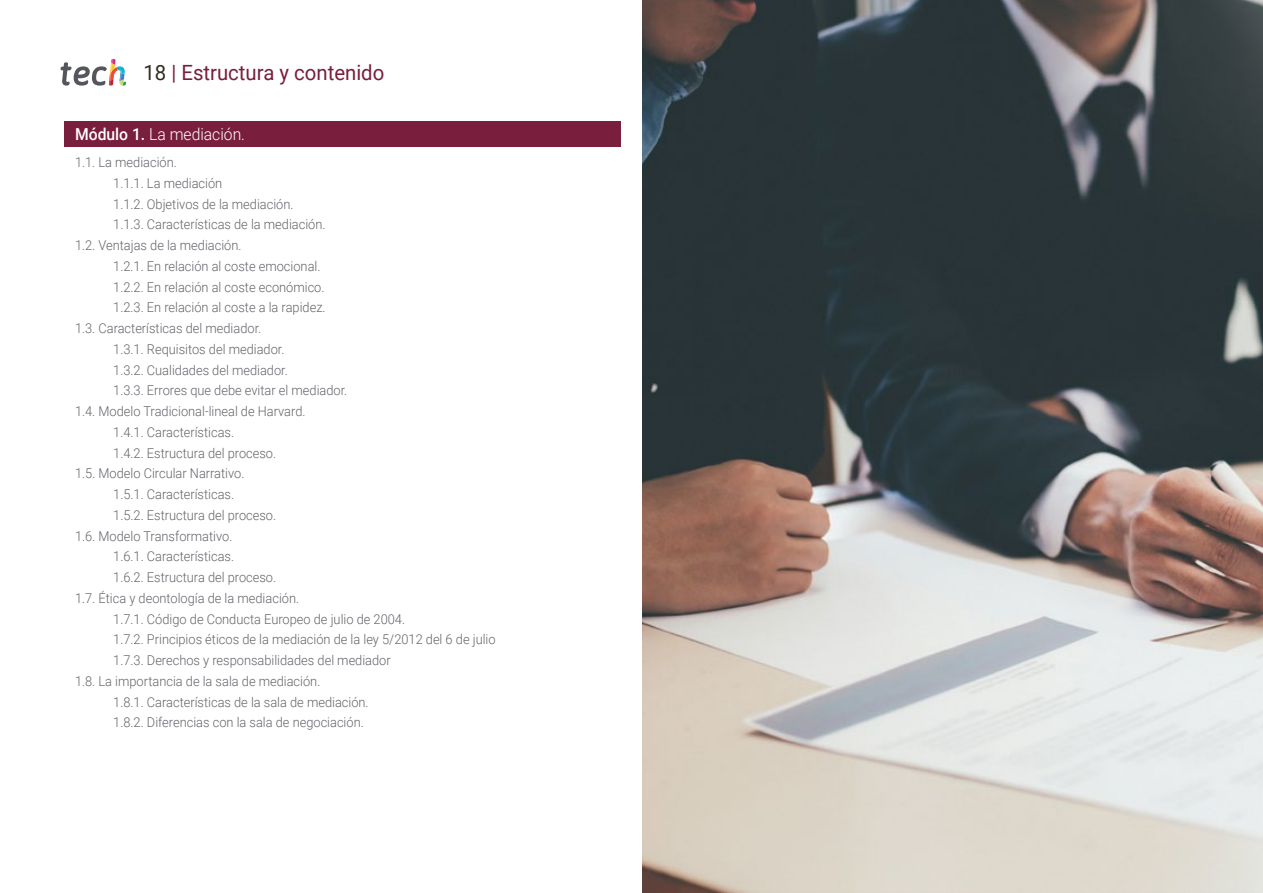
<style>
.page{position:relative;width:1263px;height:893px;background:#fff}
.page>*{position:absolute;margin:0;border:0;box-sizing:border-box;transform-origin:0 0}
.t1{font:21px "Roboto";color:#791e3c}
.t2{font:300 16.5px "Roboto";color:#fff;scale:.95 1}
.t3{font:300 13.5px "Roboto";color:#61646a;scale:.95 1}
.s1{color:#312e20}
.s2{font-weight:500}
</style>
<div class="page">
<svg style="left:61px;top:59px;width:65px;height:27px"></svg>
<div style="left:64px;top:121px;width:557px;height:25px;background:#791e3c"></div>
<img style="left:642px;top:0;width:621px;height:893px">
<h1 class="t1" style="left:144px;top:57px;width:242px"><span class="s1">18</span> | Estructura y contenido</h1>
<p class="t2" style="left:75px;top:123px;width:180px"><span class="s2">Módulo 1.</span> La mediación.</p>
<p class="t3" style="left:75px;top:153px;width:109px">1.1. La mediación.</p>
<p class="t3" style="left:113px;top:174px;width:116px">1.1.1. La mediación</p>
<p class="t3" style="left:113px;top:194px;width:191px">1.1.2. Objetivos de la mediación.</p>
<p class="t3" style="left:113px;top:215px;width:225px">1.1.3. Características de la mediación.</p>
<p class="t3" style="left:75px;top:236px;width:177px">1.2. Ventajas de la mediación.</p>
<p class="t3" style="left:113px;top:257px;width:220px">1.2.1. En relación al coste emocional.</p>
<p class="t3" style="left:113px;top:277px;width:224px">1.2.2. En relación al coste económico.</p>
<p class="t3" style="left:113px;top:298px;width:225px">1.2.3. En relación al coste a la rapidez.</p>
<p class="t3" style="left:75px;top:319px;width:198px">1.3. Características del mediador.</p>
<p class="t3" style="left:113px;top:340px;width:182px">1.3.1. Requisitos del mediador.</p>
<p class="t3" style="left:113px;top:360px;width:185px">1.3.2. Cualidades del mediador.</p>
<p class="t3" style="left:113px;top:381px;width:248px">1.3.3. Errores que debe evitar el mediador.</p>
<p class="t3" style="left:75px;top:402px;width:244px">1.4. Modelo Tradicional-lineal de Harvard.</p>
<p class="t3" style="left:113px;top:423px;width:129px">1.4.1. Características.</p>
<p class="t3" style="left:113px;top:443px;width:173px">1.4.2. Estructura del proceso.</p>
<p class="t3" style="left:75px;top:464px;width:180px">1.5. Modelo Circular Narrativo.</p>
<p class="t3" style="left:113px;top:485px;width:129px">1.5.1. Características.</p>
<p class="t3" style="left:113px;top:506px;width:173px">1.5.2. Estructura del proceso.</p>
<p class="t3" style="left:75px;top:526px;width:167px">1.6. Modelo Transformativo.</p>
<p class="t3" style="left:113px;top:547px;width:129px">1.6.1. Características.</p>
<p class="t3" style="left:113px;top:568px;width:173px">1.6.2. Estructura del proceso.</p>
<p class="t3" style="left:75px;top:589px;width:237px">1.7. Ética y deontología de la mediación.</p>
<p class="t3" style="left:113px;top:609px;width:309px">1.7.1. Código de Conducta Europeo de julio de 2004.</p>
<p class="t3" style="left:113px;top:630px;width:404px">1.7.2. Principios éticos de la mediación de la ley 5/2012 del 6 de julio</p>
<p class="t3" style="left:113px;top:651px;width:294px">1.7.3. Derechos y responsabilidades del mediador</p>
<p class="t3" style="left:75px;top:672px;width:260px">1.8. La importancia de la sala de mediación.</p>
<p class="t3" style="left:113px;top:692px;width:270px">1.8.1. Características de la sala de mediación.</p>
<p class="t3" style="left:113px;top:713px;width:265px">1.8.2. Diferencias con la sala de negociación.</p>
</div>
